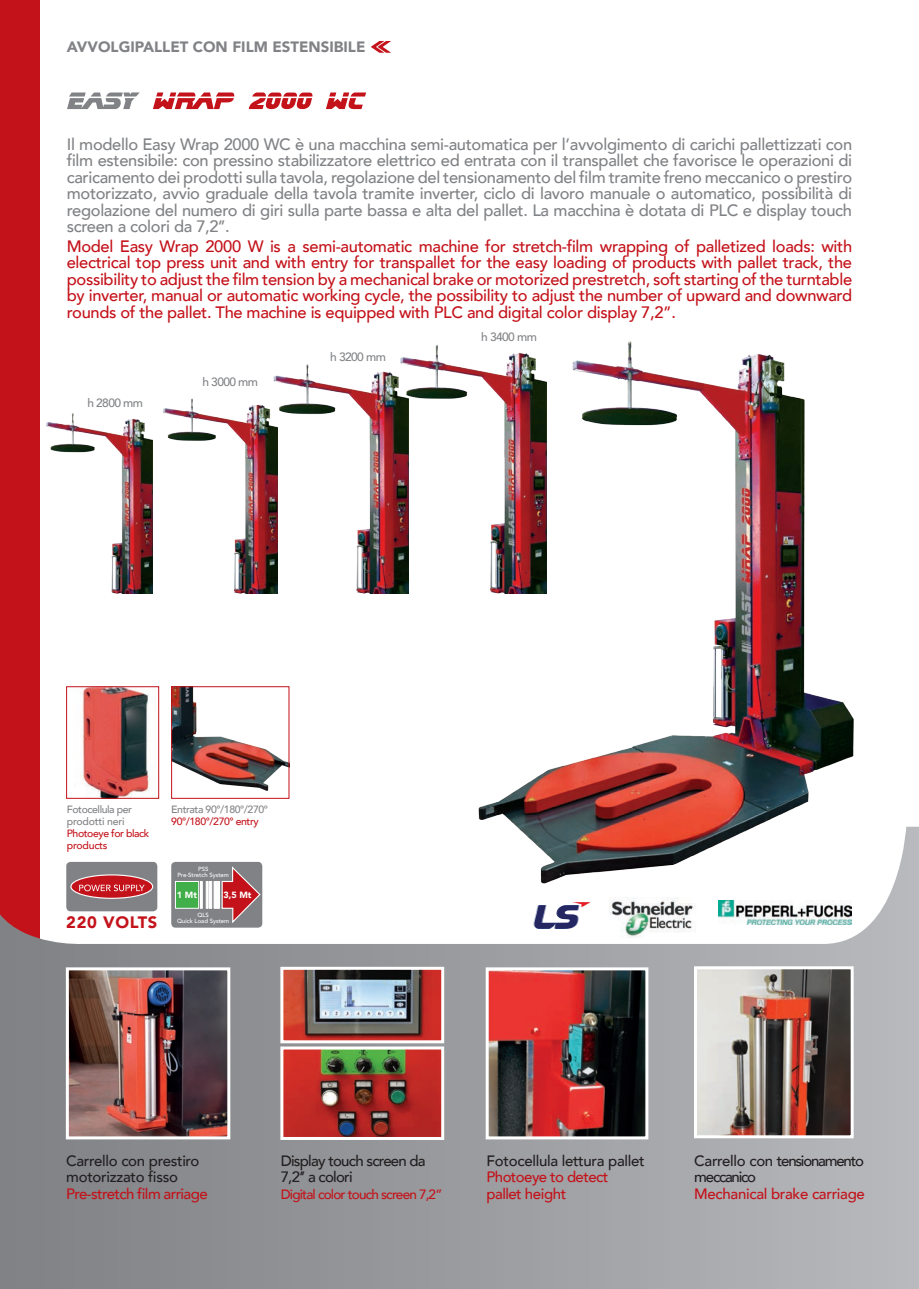
<style>
.page{position:relative;width:919px;height:1289px;background:#fff}
.page>*{position:absolute;margin:0;border:0;box-sizing:border-box;transform-origin:0 0}
.t1{font:500 16.5px/16.5px "Avenir";letter-spacing:-.02em;color:#808285;text-align:justify}
.t2{font:500 16.5px/16.5px "Avenir";letter-spacing:-.02em;color:#c4121a;text-align:justify}
.t3{font:900 16.5px "Avenir";letter-spacing:.04em;color:#c4121a}
.t4{font:500 15px/16.5px "Avenir";letter-spacing:-.02em;color:#231f20}
.t5{font:500 15px/16.5px "Avenir";letter-spacing:-.04em;color:#c4121a}
.t6{font:500 15px/16.5px "Avenir";letter-spacing:-.08em;color:#231f20}
.t7{font:500 15px/16.5px "Avenir";letter-spacing:-.05em;color:#231f20}
.t8{font:900 15px "Avenir";color:#808285}
.t9{font:500 15px "Avenir";letter-spacing:-.02em;color:#c4121a}
.t10{font:500 13.5px "Avenir";letter-spacing:-.06em;color:#c4121a}
.t11{font:500 12px "Avenir";letter-spacing:-.05em;color:#808285}
.t12{font:500 10.5px/12px "Avenir";letter-spacing:-.04em;color:#808285}
.t13{font:500 10.5px/12px "Avenir";letter-spacing:-.04em;color:#c4121a}
.t14{font:900 9px "Avenir";color:#fff}
.t15{font:500 6px/6px "Avenir";color:#fff;text-align:center}
</style>
<div class="page">
<svg style="left:371px;top:41px;width:20px;height:12px"></svg>
<div style="left:0;top:0;width:39px;height:1288px;background:#c4121a"></div>
<svg style="left:0;top:826px;width:918px;height:462px"></svg>
<img style="left:80px;top:688px;width:70px;height:108px">
<div style="left:66px;top:686px;width:93px;height:112px;border:1px solid #c4121a"></div>
<img style="left:401px;top:344px;width:37px;height:249px">
<img style="left:273px;top:358px;width:135px;height:235px">
<img style="left:152px;top:394px;width:125px;height:199px">
<img style="left:39px;top:409px;width:113px;height:184px">
<img style="left:438px;top:341px;width:437px;height:561px">
<img style="left:609px;top:897px;width:87px;height:41px">
<img style="left:719px;top:900px;width:132px;height:24px">
<img style="left:524px;top:900px;width:75px;height:33px">
<div style="left:66px;top:861px;width:91px;height:50px;background:#808285;border-radius:4px"></div>
<svg style="left:71px;top:874px;width:82px;height:24px"></svg>
<div style="left:70px;top:874px;width:83px;height:24px;border:1px solid #fff;border-radius:50%"></div>
<svg style="left:79px;top:884px;width:66px;height:7px"></svg>
<div style="left:171px;top:861px;width:91px;height:66px;background:#808285;border-radius:4px"></div>
<div style="left:214px;top:881px;width:6px;height:27px;background:#fff"></div>
<hr style="left:209px;top:881px;width:3px;height:27px;background:#fff">
<hr style="left:206px;top:881px;width:2px;height:27px;background:#fff">
<hr style="left:200px;top:881px;width:2px;height:27px;background:#fff">
<div style="left:175px;top:881px;width:24px;height:27px;background:#40ae49;border:1px solid #fff"></div>
<svg style="left:221px;top:866px;width:40px;height:57px"></svg>
<svg style="left:153px;top:92px;width:213px;height:17px"></svg>
<svg style="left:67px;top:92px;width:73px;height:17px"></svg>
<img style="left:171px;top:688px;width:118px;height:111px">
<div style="left:171px;top:686px;width:118px;height:112px;border:1px solid #c4121a"></div>
<img style="left:70px;top:971px;width:156px;height:164px">
<div style="left:66px;top:967px;width:164px;height:172px;border:3px solid #fff"></div>
<img style="left:489px;top:971px;width:155px;height:164px">
<div style="left:485px;top:967px;width:163px;height:172px;border:3px solid #fff"></div>
<img style="left:698px;top:970px;width:151px;height:164px">
<div style="left:694px;top:966px;width:159px;height:172px;border:3px solid #fff"></div>
<img style="left:284px;top:1050px;width:156px;height:85px">
<div style="left:280px;top:1046px;width:164px;height:93px;border:3px solid #fff"></div>
<img style="left:284px;top:970px;width:156px;height:69px">
<div style="left:280px;top:966px;width:164px;height:77px;border:3px solid #fff"></div>
<p class="t8" style="left:67px;top:34px;width:300px">AVVOLGIPALLET CON FILM ESTENSIBILE</p>
<p class="t1" style="left:67px;top:135px;width:786px">Il modello Easy Wrap 2000 WC è una macchina semi-automatica per l’avvolgimento di carichi pallettizzati con film estensibile: con pressino stabilizzatore elettrico ed entrata con il transpallet che favorisce le operazioni di caricamento dei prodotti sulla tavola, regolazione del tensionamento del film tramite freno meccanico o prestiro motorizzato, avvio graduale della tavola tramite inverter, ciclo di lavoro manuale o automatico, possibilità di regolazione del numero di giri sulla parte bassa e alta del pallet. La macchina è dotata di PLC e display touch screen a colori da 7,2’’.</p>
<p class="t2" style="left:67px;top:237px;width:786px">Model Easy Wrap 2000 W is a semi-automatic machine for stretch-film wrapping of palletized loads: with electrical top press unit and with entry for transpallet for the easy loading of products with pallet track, the possibility to adjust the film tension by a mechanical brake or motorized prestretch, soft starting of the turntable by inverter, manual or automatic working cycle, the possibility to adjust the number of upward and downward rounds of the pallet. The machine is equipped with PLC and digital color display 7,2”.</p>
<p class="t11" style="left:87px;top:392px;width:57px">h 2800 mm</p>
<p class="t11" style="left:202px;top:371px;width:57px">h 3000 mm</p>
<p class="t11" style="left:330px;top:346px;width:57px">h 3200 mm</p>
<p class="t11" style="left:481px;top:326px;width:57px">h 3400 mm</p>
<p class="t12" style="left:67px;top:803px;width:67px">Fotocellula per prodotti neri</p>
<p class="t13" style="left:67px;top:827px;width:84px">Photoeye for black products</p>
<p class="t3" style="left:66px;top:907px;width:93px">220 VOLTS</p>
<p class="t12" style="left:171px;top:803px;width:98px">Entrata 90°/180°/270°</p>
<p class="t13" style="left:171px;top:815px;width:89px">90°/180°/270° entry</p>
<p class="t15" style="left:177px;top:865px;width:53px">PSS<br>Pre-Stretch System</p>
<p class="t15" style="left:177px;top:911px;width:54px">QLS<br>Quick Load System</p>
<p class="t14" style="left:223px;top:886px;width:30px">3,5 Mt</p>
<p class="t14" style="left:177px;top:886px;width:22px">1 Mt</p>
<p class="t4" style="left:66px;top:1151px;width:135px">Carrello con prestiro motorizzato fisso</p>
<p class="t5" style="left:66px;top:1184px;width:143px">Pre-stretch film arriage</p>
<p class="t7" style="left:281px;top:1151px;width:146px">Display touch screen da<br>7,2’’ a colori</p>
<p class="t10" style="left:281px;top:1182px;width:163px">Digital color touch screen 7,2”</p>
<p class="t4" style="left:486px;top:1151px;width:160px">Fotocellula lettura pallet</p>
<p class="t5" style="left:486px;top:1167px;width:123px">Photoeye to detect pallet height</p>
<p class="t6" style="left:694px;top:1151px;width:171px">Carrello con tensionamento meccanico</p>
<p class="t9" style="left:694px;top:1180px;width:172px">Mechanical brake carriage</p>
</div>
